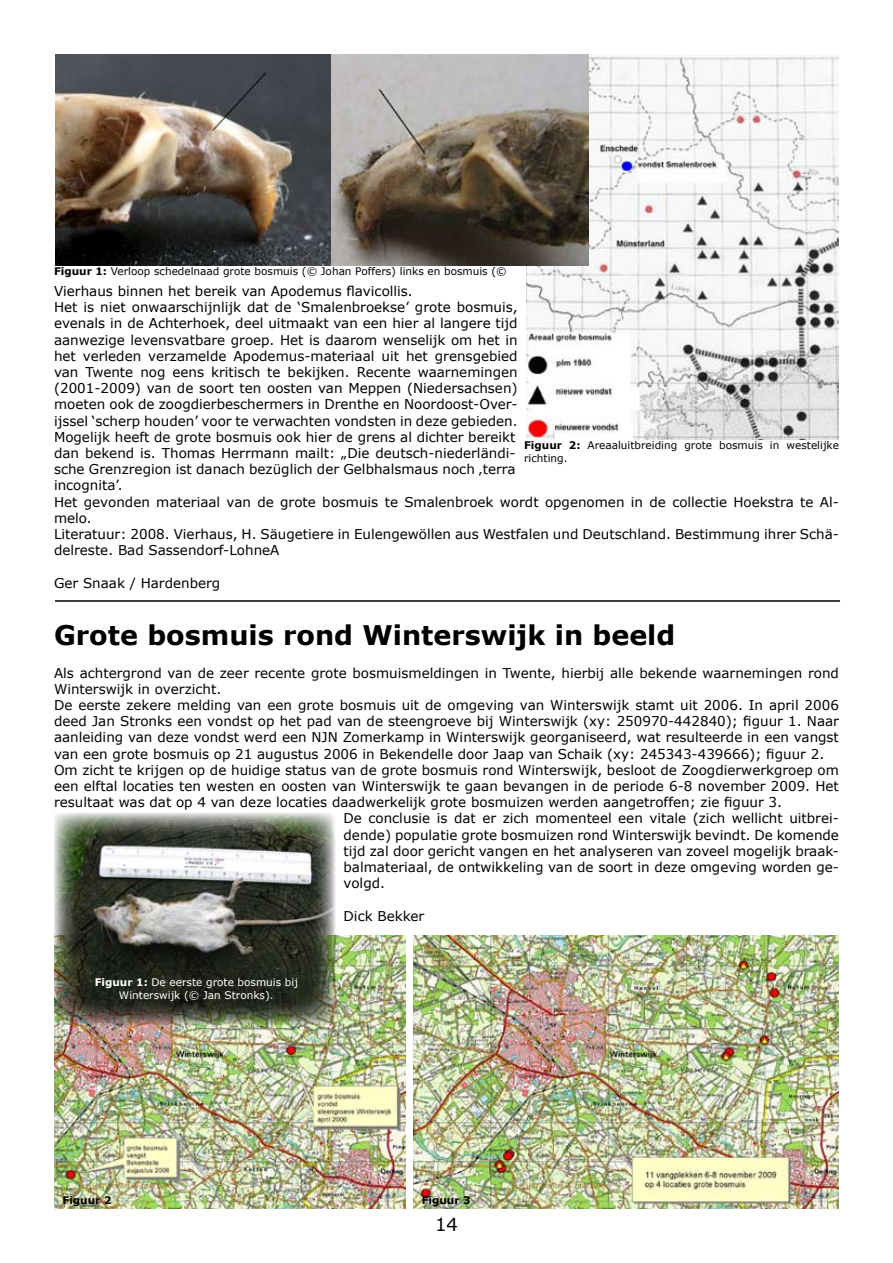
<style>
.page{position:relative;width:893px;height:1263px;background:#fff}
.page>*{position:absolute;margin:0;border:0;box-sizing:border-box;transform-origin:0 0}
.t1{font:700 27px "Verdana";color:#000}
.t2{font:18px "Verdana";color:#000}
.t3{font:13.5px/16.2px "Verdana";color:#000}
.t4{font:10.5px/12.6px "Verdana";color:#000}
.t5{font:10.5px/12.6px "Verdana";color:#fff;text-align:center}
.t6{font:700 10.5px "Verdana";color:#000}
.s1{font-weight:700}
</style>
<div class="page">
<hr style="left:55px;top:600px;width:785px;height:2px;background:#000">
<img style="left:526px;top:54px;width:313px;height:385px">
<img style="left:56px;top:54px;width:275px;height:211px">
<img style="left:331px;top:54px;width:257px;height:211px">
<img style="left:54px;top:935px;width:351px;height:274px">
<img style="left:413px;top:935px;width:426px;height:274px">
<img style="left:54px;top:813px;width:281px;height:212px">
<p class="t4" style="left:54px;top:264px;width:454px"><span class="s1">Figuur 1:</span> Verloop schedelnaad grote bosmuis (© Johan Poffers) links en bosmuis (©</p>
<p class="t3" style="left:54px;top:282px;width:786px">Vierhaus binnen het bereik van Apodemus flavicollis.<br>Het is niet onwaarschijnlijk dat de ‘Smalenbroekse’ grote bosmuis,<br>evenals in de Achterhoek, deel uitmaakt van een hier al langere tijd<br>aanwezige levensvatbare groep. Het is daarom wenselijk om het in<br>het verleden verzamelde Apodemus-materiaal uit het grensgebied<br>van Twente nog eens kritisch te bekijken. Recente waarnemingen<br>(2001-2009) van de soort ten oosten van Meppen (Niedersachsen)<br>moeten ook de zoogdierbeschermers in Drenthe en Noordoost-Over-<br>ijssel ‘scherp houden’ voor te verwachten vondsten in deze gebieden.<br>Mogelijk heeft de grote bosmuis ook hier de grens al dichter bereikt<br>dan bekend is. Thomas Herrmann mailt: „Die deutsch-niederländi-<br>sche Grenzregion ist danach bezüglich der Gelbhalsmaus noch ‚terra<br>incognita’.<br>Het gevonden materiaal van de grote bosmuis te Smalenbroek wordt opgenomen in de collectie Hoekstra te Al&shy;melo.<br>Literatuur: 2008. Vierhaus, H. Säugetiere in Eulengewöllen aus Westfalen und Deutschland. Bestimmung ihrer Schä&shy;delreste. Bad Sassendorf-LohneA</p>
<p class="t3" style="left:54px;top:574px;width:168px">Ger Snaak / Hardenberg</p>
<h1 class="t1" style="left:54px;top:618px;width:623px">Grote bosmuis rond Winterswijk in beeld</h1>
<p class="t3" style="left:54px;top:664px;width:786px">Als achtergrond van de zeer recente grote bosmuismeldingen in Twente, hierbij alle bekende waarnemingen rond</p>
<p class="t3" style="left:54px;top:680px;width:169px">Winterswijk in overzicht.</p>
<p class="t3" style="left:54px;top:696px;width:786px">De eerste zekere melding van een grote bosmuis uit de omgeving van Winterswijk stamt uit 2006. In april 2006</p>
<p class="t3" style="left:54px;top:713px;width:786px">deed Jan Stronks een vondst op het pad van de steengroeve bij Winterswijk (xy: 250970-442840); figuur 1. Naar</p>
<p class="t3" style="left:54px;top:729px;width:786px">aanleiding van deze vondst werd een NJN Zomerkamp in Winterswijk georganiseerd, wat resulteerde in een vangst</p>
<p class="t3" style="left:54px;top:745px;width:772px">van een grote bosmuis op 21 augustus 2006 in Bekendelle door Jaap van Schaik (xy: 245343-439666); figuur 2.</p>
<p class="t3" style="left:54px;top:761px;width:786px">Om zicht te krijgen op de huidige status van de grote bosmuis rond Winterswijk, besloot de Zoogdierwerkgroep om</p>
<p class="t3" style="left:54px;top:777px;width:786px">een elftal locaties ten westen en oosten van Winterswijk te gaan bevangen in de periode 6-8 november 2009. Het</p>
<p class="t3" style="left:54px;top:794px;width:730px">resultaat was dat op 4 van deze locaties daadwerkelijk grote bosmuizen werden aangetroffen; zie figuur 3.</p>
<p class="t3" style="left:344px;top:810px;width:497px">De conclusie is dat er zich momenteel een vitale (zich wellicht uitbrei-</p>
<p class="t3" style="left:344px;top:826px;width:497px">dende) populatie grote bosmuizen rond Winterswijk bevindt. De komende</p>
<p class="t3" style="left:344px;top:842px;width:497px">tijd zal door gericht vangen en het analyseren van zoveel mogelijk braak-</p>
<p class="t3" style="left:344px;top:858px;width:497px">balmateriaal, de ontwikkeling van de soort in deze omgeving worden ge-</p>
<p class="t3" style="left:344px;top:875px;width:43px">volgd.</p>
<p class="t3" style="left:344px;top:907px;width:82px">Dick Bekker</p>
<p class="t4" style="left:524px;top:439px;width:316px"><span class="s1">Figuur 2:</span> Areaaluitbreiding grote bosmuis in westelijke richting.</p>
<p class="t5" style="left:95px;top:976px;width:205px"><span class="s1">Figuur 1:</span> De eerste grote bosmuis bij<br>Winterswijk (© Jan Stronks).</p>
<p class="t6" style="left:63px;top:1194px;width:50px">Figuur 2</p>
<p class="t6" style="left:422px;top:1194px;width:50px">Figuur 3</p>
<h2 class="t2" style="left:435px;top:1213px;width:24px">14</h2>
</div>
